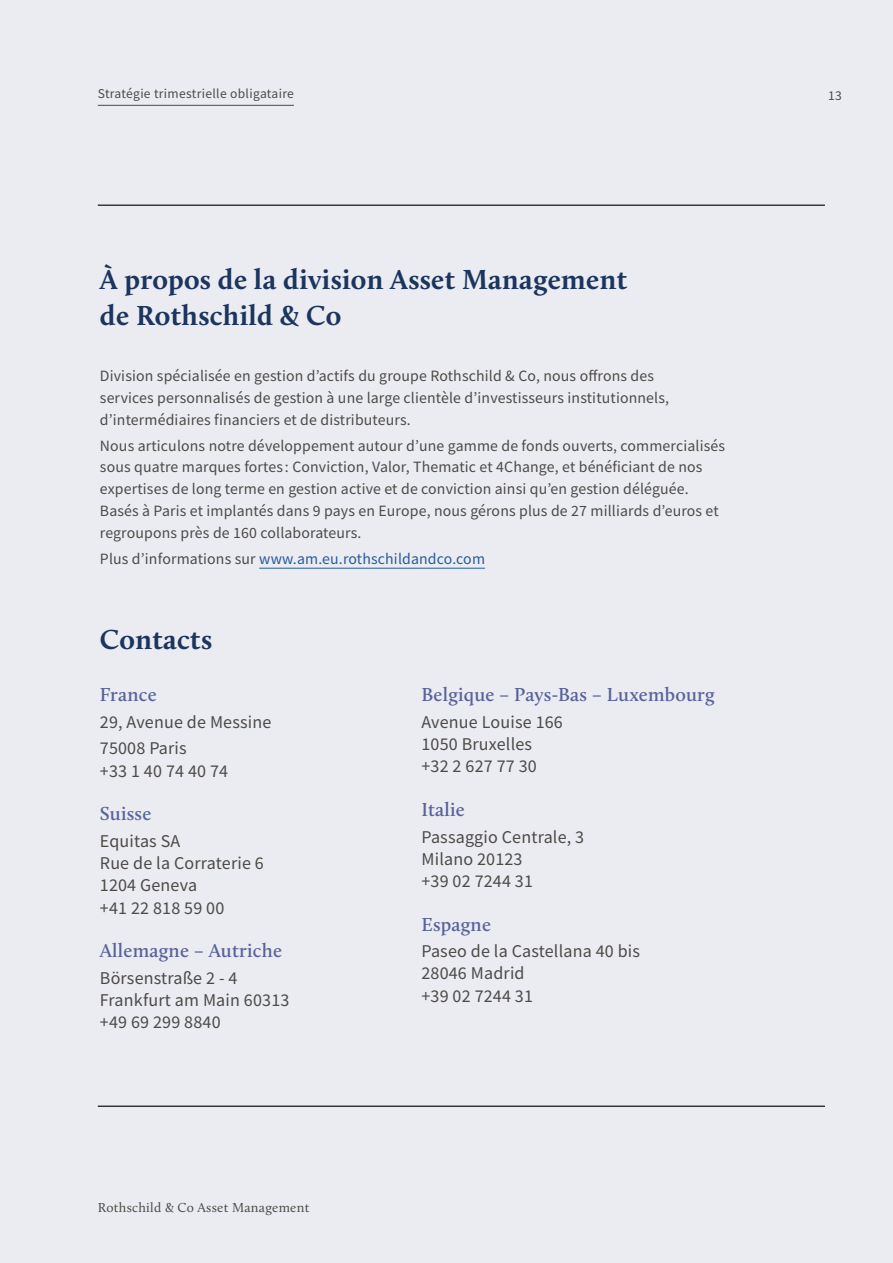
<style>
.page{position:relative;width:893px;height:1263px;background:#ebecf2}
.page>*{position:absolute;margin:0;border:0;box-sizing:border-box;transform-origin:0 0}
.t1{font:700 28.5px/36px "Calluna";letter-spacing:.01em;color:#1c355e}
.t2{font:600 19.5px "Calluna";letter-spacing:.01em;color:#576399}
.t3{font:18px/22.2px "Source Sans Pro";letter-spacing:.01em;color:#4d4a47}
.t4{font:15.75px/21.8px "Source Sans Pro";letter-spacing:.01em;color:#4d4a47}
.t5{font:15.75px "Source Sans Pro";letter-spacing:.01em;color:#275b9b}
.t6{font:13.5px "Source Sans Pro";letter-spacing:.025em;color:#4d4a47}
.t7{font:13.5px "Calluna";letter-spacing:.02em;color:#4d4a47}
.s1{color:#4d4a47}
</style>
<div class="page">
<hr style="left:98px;top:105px;width:196px;height:1px;background:#4d4a47">
<hr style="left:98px;top:205px;width:727px;height:1px;background:#000">
<hr style="left:98px;top:1106px;width:727px;height:1px;background:#000">
<hr style="left:259px;top:568px;width:226px;height:1px;background:#275b9b">
<p class="t6" style="left:98px;top:85px;width:198px">Stratégie trimestrielle obligataire</p>
<h1 class="t1" style="left:100px;top:261px;width:529px">À propos de la division Asset Management de Rothschild &amp; Co</h1>
<p class="t4" style="left:100px;top:365px;width:571px">Division spécialisée en gestion d’actifs du groupe Rothschild &amp; Co, nous offrons des services personnalisés de gestion à une large clientèle d’investisseurs institutionnels, d’intermédiaires financiers et de distributeurs.</p>
<p class="t4" style="left:100px;top:434px;width:627px">Nous articulons notre développement autour d’une gamme de fonds ouverts, commercialisés sous quatre marques fortes : Conviction, Valor, Thematic et 4Change, et bénéficiant de nos expertises de long terme en gestion active et de conviction ainsi qu’en gestion déléguée.<br>Basés à Paris et implantés dans 9 pays en Europe, nous gérons plus de 27 milliards d’euros et regroupons près de 160 collaborateurs.</p>
<p class="t5" style="left:100px;top:548px;width:387px"><span class="s1">Plus d’informations sur</span> www.am.eu.rothschildandco.com</p>
<h1 class="t1" style="left:100px;top:621px;width:114px">Contacts</h1>
<p class="t2" style="left:100px;top:683px;width:58px">France</p>
<p class="t3" style="left:100px;top:709px;width:173px;line-height:26.5px">29, Avenue de Messine<br>75008 Paris</p>
<p class="t3" style="left:100px;top:759px;width:130px">+33 1 40 74 40 74</p>
<p class="t2" style="left:100px;top:802px;width:53px">Suisse</p>
<p class="t3" style="left:100px;top:829px;width:165px">Equitas SA<br>Rue de la Corraterie 6<br>1204 Geneva<br>+41 22 818 59 00</p>
<p class="t2" style="left:100px;top:938px;width:184px">Allemagne – Autriche</p>
<p class="t3" style="left:100px;top:966px;width:191px">Börsenstraße 2 - 4<br>Frankfurt am Main 60313 +49 69 299 8840</p>
<p class="t7" style="left:98px;top:1199px;width:213px">Rothschild &amp; Co Asset Management</p>
<p class="t2" style="left:421px;top:683px;width:295px">Belgique – Pays-Bas – Luxembourg</p>
<p class="t3" style="left:421px;top:711px;width:143px">Avenue Louise 166<br>1050 Bruxelles +32 2 627 77 30</p>
<p class="t2" style="left:421px;top:797px;width:45px">Italie</p>
<p class="t3" style="left:421px;top:825px;width:164px">Passaggio Centrale, 3<br>Milano 20123<br>+39 02 7244 31</p>
<p class="t2" style="left:421px;top:912px;width:71px">Espagne</p>
<p class="t3" style="left:421px;top:940px;width:220px">Paseo de la Castellana 40 bis<br>28046 Madrid<br>+39 02 7244 31</p>
<p class="t6" style="left:828px;top:87px;width:15px">13</p>
</div>
